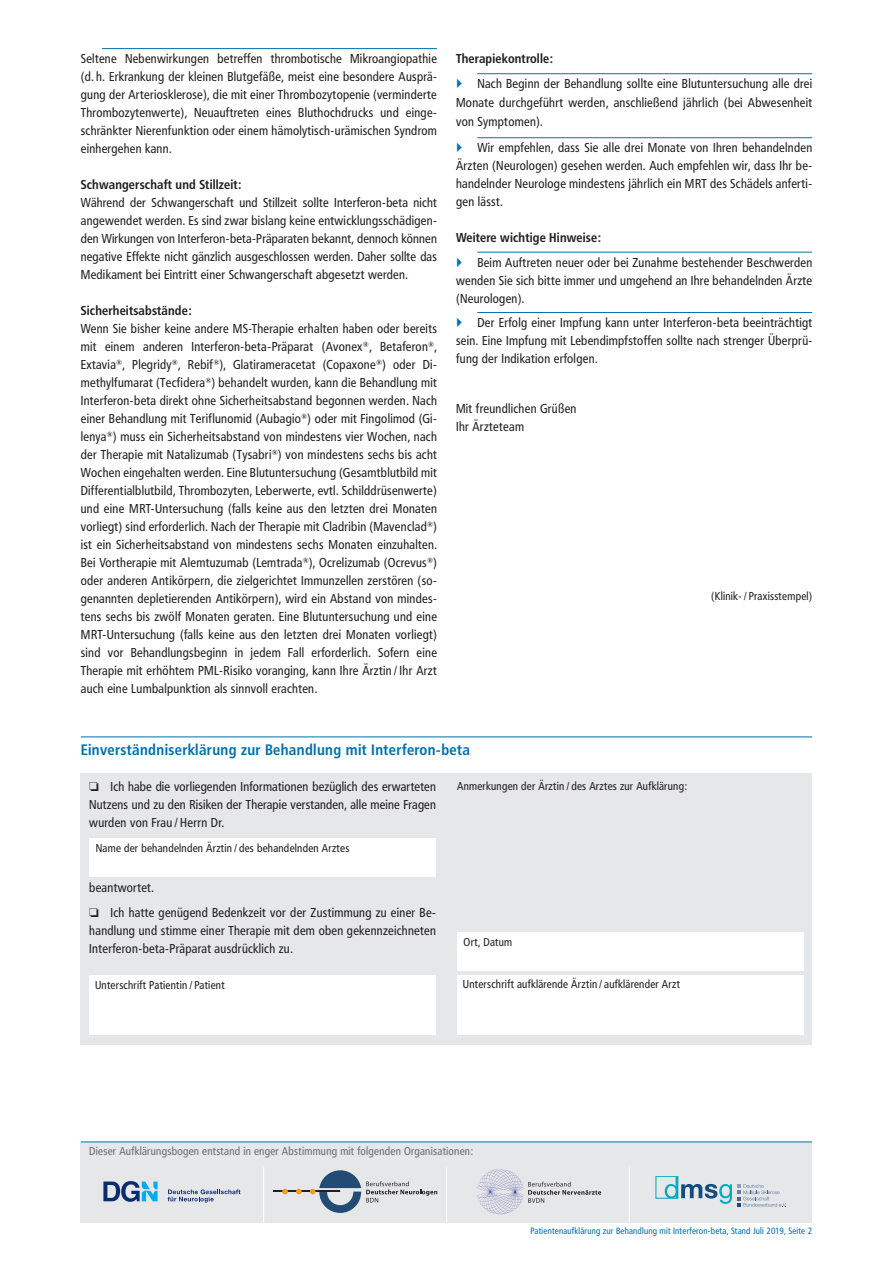
<style>
.page{position:relative;width:893px;height:1263px;background:#fff}
.page>*{position:absolute;margin:0;border:0;box-sizing:border-box;transform-origin:0 0}
.t1{font:700 15px "Frutiger Condensed BQ";letter-spacing:.025em;color:#0071ad}
.t2{font:12.75px/18px "Frutiger Condensed BQ";letter-spacing:.025em;color:#231f20;text-align:justify}
.t3{font:700 12.75px "Frutiger Condensed BQ";letter-spacing:.015em;color:#231f20}
.t4{font:11.25px "Frutiger Condensed BQ";letter-spacing:.025em;color:#231f20}
.t5{font:11.25px "Frutiger Condensed BQ";letter-spacing:.025em;color:#6c6d70}
.t6{font:9px "Frutiger Condensed BQ";letter-spacing:.025em;color:#0071ad}
</style>
<div class="page">
<div style="left:81px;top:1142px;width:731px;height:80px;background:#e6e7e9"></div>
<hr style="left:102px;top:48px;width:335px;height:1px;background:#0071ad">
<hr style="left:477px;top:73px;width:335px;height:1px;background:#0071ad">
<hr style="left:477px;top:137px;width:335px;height:1px;background:#0071ad">
<hr style="left:477px;top:252px;width:335px;height:1px;background:#0071ad">
<hr style="left:477px;top:312px;width:335px;height:1px;background:#0071ad">
<hr style="left:81px;top:1142px;width:731px;height:1px;background:#0071ad">
<div style="left:81px;top:773px;width:731px;height:271px;background:#e6e7e9"></div>
<div style="left:89px;top:838px;width:347px;height:38px;background:#fff"></div>
<div style="left:89px;top:975px;width:347px;height:60px;background:#fff"></div>
<div style="left:457px;top:975px;width:347px;height:60px;background:#fff"></div>
<div style="left:457px;top:932px;width:347px;height:39px;background:#fff"></div>
<hr style="left:81px;top:737px;width:731px;height:1px;background:#0071ad">
<hr style="left:263px;top:1167px;width:1px;height:55px;background:#fff">
<hr style="left:446px;top:1167px;width:1px;height:55px;background:#fff">
<hr style="left:629px;top:1167px;width:1px;height:55px;background:#fff">
<hr style="left:274px;top:1191px;width:66px;height:1px;background:#231f20">
<svg style="left:310px;top:1170px;width:127px;height:43px"></svg>
<svg style="left:296px;top:1189px;width:6px;height:5px"></svg>
<svg style="left:282px;top:1189px;width:6px;height:5px"></svg>
<svg style="left:528px;top:1182px;width:73px;height:21px"></svg>
<img style="left:477px;top:1169px;width:47px;height:46px">
<svg style="left:103px;top:1181px;width:55px;height:21px"></svg>
<svg style="left:168px;top:1189px;width:72px;height:13px"></svg>
<svg style="left:665px;top:1176px;width:121px;height:31px"></svg>
<p class="t2" style="left:81px;top:50px;width:358px">Seltene Nebenwirkungen betreffen thrombotische Mikroangiopathie (d. h. Erkrankung der kleinen Blutgefäße, meist eine besondere Ausprä&shy;gung der Arteriosklerose), die mit einer Thrombozytopenie (verminderte Thrombozytenwerte), Neuauftreten eines Bluthochdrucks und einge&shy;schränkter Nierenfunktion oder einem hämolytisch-urämischen Syndrom einhergehen kann.</p>
<p class="t3" style="left:81px;top:177px;width:162px">Schwangerschaft und Stillzeit:</p>
<p class="t2" style="left:81px;top:194px;width:358px">Während der Schwangerschaft und Stillzeit sollte Interferon-beta nicht angewendet werden. Es sind zwar bislang keine entwicklungsschädigen&shy;den Wirkungen von Interferon-beta-Präparaten bekannt, dennoch können negative Effekte nicht gänzlich ausgeschlossen werden. Daher sollte das Medikament bei Eintritt einer Schwangerschaft abgesetzt werden.</p>
<p class="t3" style="left:81px;top:303px;width:112px">Sicherheitsabstände:</p>
<p class="t2" style="left:81px;top:320px;width:358px">Wenn Sie bisher keine andere MS-Therapie erhalten haben oder bereits mit einem anderen Interferon-beta-Präparat (Avonex<sup>®</sup>, Betaferon<sup>®</sup>, Extavia<sup>®</sup>, Plegridy<sup>®</sup>, Rebif<sup>®</sup>), Glatirameracetat (Copaxone<sup>®</sup>) oder Di&shy;methylfumarat (Tecfidera<sup>®</sup>) behandelt wurden, kann die Behandlung mit Interferon-beta direkt ohne Sicherheitsabstand begonnen werden. Nach einer Behandlung mit Teriflunomid (Aubagio<sup>®</sup>) oder mit Fingolimod (Gi&shy;lenya<sup>®</sup>) muss ein Sicherheitsabstand von mindestens vier Wochen, nach der Therapie mit Natalizumab (Tysabri<sup>®</sup>) von mindestens sechs bis acht Wochen eingehalten werden. Eine Blutuntersuchung (Gesamtblutbild mit Differentialblutbild, Thrombozyten, Leberwerte, evtl. Schilddrüsenwerte) und eine MRT-Untersuchung (falls keine aus den letzten drei Monaten vorliegt) sind erforderlich. Nach der Therapie mit Cladribin (Mavenclad<sup>®</sup>) ist ein Sicherheitsabstand von mindestens sechs Monaten einzuhalten.<br>Bei Vortherapie mit Alemtuzumab (Lemtrada<sup>®</sup>), Ocrelizumab (Ocrevus<sup>®</sup>) oder anderen Antikörpern, die zielgerichtet Immunzellen zerstören (so&shy;genannten depletierenden Antikörpern), wird ein Abstand von mindes&shy;tens sechs bis zwölf Monaten geraten. Eine Blutuntersuchung und eine MRT-Untersuchung (falls keine aus den letzten drei Monaten vorliegt) sind vor Behandlungsbeginn in jedem Fall erforderlich. Sofern eine Therapie mit erhöhtem PML-Risiko voranging, kann Ihre Ärztin / Ihr Arzt auch eine Lumbalpunktion als sinnvoll erachten.</p>
<p class="t3" style="left:456px;top:51px;width:98px">Therapiekontrolle:</p>
<p class="t2" style="left:456px;top:74px;width:358px;line-height:18.8px;text-indent:21px">Nach Beginn der Behandlung sollte eine Blutuntersuchung alle drei Monate durchgeführt werden, anschließend jährlich (bei Abwesenheit von Symptomen).</p>
<p class="t2" style="left:456px;top:139px;width:358px;text-indent:21px">Wir empfehlen, dass Sie alle drei Monate von Ihren behandelnden Ärzten (Neurologen) gesehen werden. Auch empfehlen wir, dass Ihr be&shy;handelnder Neurologe mindestens jährlich ein MRT des Schädels anferti&shy;gen lässt.</p>
<p class="t3" style="left:456px;top:230px;width:146px">Weitere wichtige Hinweise:</p>
<p class="t2" style="left:456px;top:253px;width:358px;text-indent:21px">Beim Auftreten neuer oder bei Zunahme bestehender Beschwerden wenden Sie sich bitte immer und umgehend an Ihre behandelnden Ärzte (Neurologen).</p>
<p class="t2" style="left:456px;top:314px;width:358px;text-indent:21px">Der Erfolg einer Impfung kann unter Interferon-beta beeinträchtigt sein. Eine Impfung mit Lebendimpfstoffen sollte nach strenger Überprü&shy;fung der Indikation erfolgen.</p>
<p class="t2" style="left:456px;top:399px;width:122px">Mit freundlichen Grüßen<br>Ihr Ärzteteam</p>
<p class="t4" style="left:711px;top:589px;width:102px">(Klinik- / Praxisstempel)</p>
<p class="t1" style="left:81px;top:740px;width:391px">Einverständniserklärung zur Behandlung mit Interferon-beta</p>
<p class="t2" style="left:89px;top:778px;width:348px">□ Ich habe die vorliegenden Informationen bezüglich des erwarteten Nutzens und zu den Risiken der Therapie verstanden, alle meine Fragen wurden von Frau / Herrn Dr.</p>
<p class="t4" style="left:457px;top:779px;width:232px">Anmerkungen der Ärztin / des Arztes zur Aufklärung:</p>
<p class="t4" style="left:96px;top:841px;width:255px">Name der behandelnden Ärztin / des behandelnden Arztes</p>
<p class="t2" style="left:89px;top:879px;width:66px">beantwortet.</p>
<p class="t2" style="left:89px;top:903px;width:348px">□ Ich hatte genügend Bedenkzeit vor der Zustimmung zu einer Be&shy;handlung und stimme einer Therapie mit dem oben gekennzeichneten Interferon-beta-Präparat ausdrücklich zu.</p>
<p class="t4" style="left:464px;top:935px;width:50px">Ort, Datum</p>
<p class="t4" style="left:95px;top:978px;width:131px">Unterschrift Patientin / Patient</p>
<p class="t4" style="left:463px;top:977px;width:219px">Unterschrift aufklärende Ärztin / aufklärender Arzt</p>
<p class="t5" style="left:89px;top:1144px;width:385px">Dieser Aufklärungsbogen entstand in enger Abstimmung mit folgenden Organisationen:</p>
<p class="t6" style="left:530px;top:1225px;width:283px">Patientenaufklärung zur Behandlung mit Interferon-beta, Stand Juli 2019, Seite 2</p>
</div>
